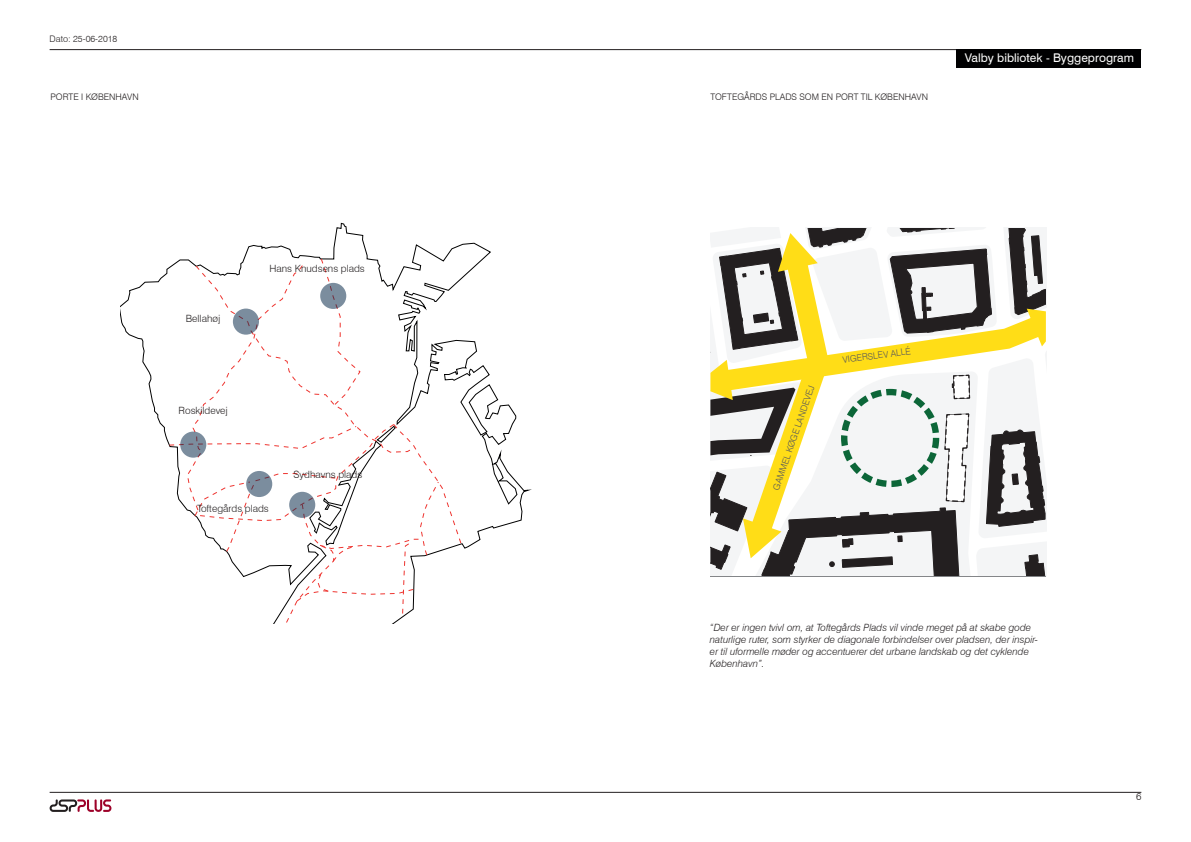
<style>
.page{position:relative;width:1191px;height:842px;background:#fff}
.page>*{position:absolute;margin:0;border:0;box-sizing:border-box;transform-origin:0 0}
.t1{font:12px "Swiss 721 BT";color:#fff}
.t2{font:italic 300 10px/12px "Swiss 721 BT";color:#231f20}
.t3{font:300 10px "Swiss 721 BT";color:#231f20}
.t4{font:300 9px "Swiss 721 BT";color:#231f20}
.t5{font:300 9px "Swiss 721 BT";color:#57585a}
</style>
<div class="page">
<hr style="left:50px;top:49px;width:1091px;height:1px;background:#231f20">
<div style="left:956px;top:50px;width:185px;height:18px;background:#000001"></div>
<hr style="left:50px;top:792px;width:1091px;height:1px;background:#231f20">
<svg style="left:50px;top:799px;width:61px;height:13px"></svg>
<svg style="left:120px;top:222px;width:412px;height:327px"></svg>
<svg style="left:169px;top:258px;width:293px;height:366px"></svg>
<svg style="left:180px;top:432px;width:26px;height:26px"></svg>
<svg style="left:246px;top:471px;width:26px;height:26px"></svg>
<svg style="left:289px;top:492px;width:26px;height:26px"></svg>
<svg style="left:233px;top:309px;width:26px;height:26px"></svg>
<svg style="left:320px;top:283px;width:26px;height:26px"></svg>
<svg style="left:710px;top:228px;width:336px;height:348px"></svg>
<p class="t4" style="left:50px;top:34px;width:69px">Dato: 25-06-2018</p>
<p class="t4" style="left:50px;top:91px;width:90px">PORTE I KØBENHAVN</p>
<p class="t3" style="left:186px;top:313px;width:36px">Bellahøj</p>
<p class="t3" style="left:179px;top:405px;width:51px">Roskildevej</p>
<p class="t3" style="left:269px;top:262px;width:97px">Hans Knudsens plads</p>
<p class="t3" style="left:293px;top:469px;width:70px">Sydhavns plads</p>
<p class="t3" style="left:197px;top:503px;width:73px">Toftegårds plads</p>
<p class="t4" style="left:710px;top:91px;width:219px">TOFTEGÅRDS PLADS SOM EN PORT TIL KØBENHAVN</p>
<p class="t1" style="left:964px;top:53px;width:171px">Valby bibliotek - Byggeprogram</p>
<p class="t5" style="left:771px;top:488px;width:111px;rotate:-71deg">GAMMEL KØGE LANDEVEJ</p>
<p class="t5" style="left:842px;top:355px;width:70px;rotate:-8deg">VIGERSLEV ALLÉ</p>
<p class="t2" style="left:710px;top:622px;width:330px">“Der er ingen tvivl om, at Toftegårds Plads vil vinde meget på at skabe gode naturlige ruter, som styrker de diagonale forbindelser over pladsen, der inspir&shy;er til uformelle møder og accentuerer det urbane landskab og det cyklende København”.</p>
<p class="t3" style="left:1136px;top:790px;width:7px">6</p>
</div>
